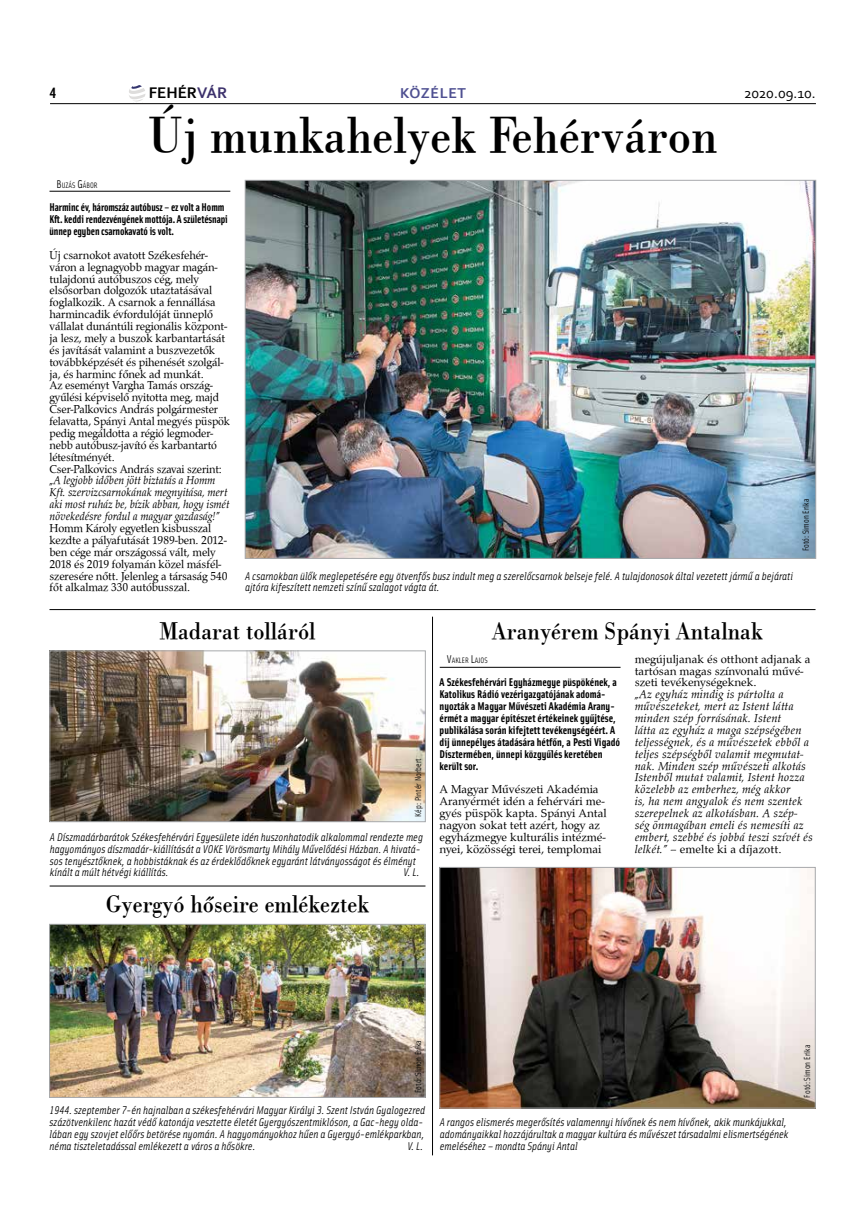
<style>
.page{position:relative;width:851px;height:1205px;background:#fff}
.page>*{position:absolute;margin:0;border:0;box-sizing:border-box;transform-origin:0 0}
.t1{font:52.5px "Bodoni PFL";color:#000;scale:.9 1}
.t2{font:25px "Bodoni PFL";color:#000;scale:.9 1}
.t3{font:700 16.12px "Corbel";color:#000}
.t4{font:15px "Corbel";letter-spacing:-.02em;color:#000}
.t5{font:700 15px "Corbel";letter-spacing:.04em;color:#4e4f91}
.t6{font:700 15px "Solex";color:#000}
.t7{font:11.88px/11.9px "Palladius";letter-spacing:-.01em;color:#000;scale:.96 1}
.t8{font:italic 11.88px/11.9px "Palladius";letter-spacing:.01em;color:#000}
.t9{font:11.88px/11.9px "Palladius";letter-spacing:-.01em;color:#000}
.t10{font:italic 11.88px/11.9px "Palladius";letter-spacing:-.01em;color:#000;scale:.94 1}
.t11{font:italic 11.25px/11.9px "Solex";color:#000}
.t12{font:700 11.25px/11.9px "Solex";color:#000}
.t13{font:700 11.25px/11.9px "Solex";color:#000;scale:.96 1}
.t14{font:8.75px "Solex";color:#000}
.t15{font:7.88px "Solex";color:#000}
.s1{color:#3c316c}
.s2{font-size:11.25px}
.s3{font-style:normal}
</style>
<div class="page">
<hr style="left:50px;top:103px;width:765px;height:1px;background:#000">
<svg style="left:129px;top:85px;width:16px;height:16px"></svg>
<hr style="left:49px;top:191px;width:181px;height:1px;background:#000">
<img style="left:247px;top:182px;width:566px;height:374px">
<hr style="left:439px;top:667px;width:181px;height:1px;background:#000">
<img style="left:441px;top:869px;width:372px;height:237px">
<div style="left:439px;top:867px;width:376px;height:241px;border:1px solid #a7a9ac"></div>
<img style="left:51px;top:926px;width:372px;height:169px">
<div style="left:49px;top:924px;width:376px;height:173px;border:1px solid #a7a9ac"></div>
<img style="left:52px;top:653px;width:371px;height:167px">
<div style="left:50px;top:651px;width:375px;height:171px;border:1px solid #a7a9ac"></div>
<hr style="left:49px;top:609px;width:766px;height:1px;background:#000">
<hr style="left:432px;top:617px;width:1px;height:538px;background:#000">
<hr style="left:50px;top:886px;width:375px;height:1px;background:#000">
<h3 class="t3" style="left:149px;top:82px;width:80px">FEHÉR<span class="s1">VÁR</span></h3>
<h1 class="t1" style="left:148px;top:98px;width:633px">Új munkahelyek Fehérváron</h1>
<h3 class="t6" style="left:50px;top:83px;width:8px">4</h3>
<h3 class="t5" style="left:400px;top:83px;width:67px">Közélet</h3>
<h3 class="t4" style="left:744px;top:84px;width:73px">2020.09.10.</h3>
<p class="t15" style="left:57px;top:180px;width:42px"><span class="s2">B</span> UZÁS <span class="s2">G</span>ÁBOR</p>
<p class="t13" style="left:49px;top:201px;width:187px">Harminc év, háromszáz autóbusz – ez volt a Homm<br>Kft. keddi rendezvényének mottója. A születésnapi ünnep egyben csarnokavató is volt.</p>
<p class="t7" style="left:49px;top:249px;width:190px">Új csarnokot avatott Székesfehér&shy;váron a legnagyobb magyar magán&shy;tulajdonú autóbuszos cég, mely elsősorban dolgozók utaztatásával foglalkozik. A csarnok a fennállása harmincadik évfordulóját ünneplő vállalat dunántúli regionális központ&shy;ja lesz, mely a buszok karbantartását és javítását valamint a buszvezetők továbbképzését és pihenését szolgál&shy;ja, és harminc főnek ad munkát.<br>Az eseményt Vargha Tamás ország&shy;gyűlési képviselő nyitotta meg, majd Cser-Palkovics András polgármester felavatta, Spányi Antal megyés püspök pedig megáldotta a régió legmoder&shy;nebb autóbusz-javító és karbantartó létesítményét.<br>Cser-Palkovics András szavai szerint:</p>
<p class="t10" style="left:49px;top:475px;width:193px">„A legjobb időben jött biztatás a Homm Kft. szervizcsarnokának megnyitása, mert aki most ruház be, bízik abban, hogy ismét növekedésre fordul a magyar gazdaság!”</p>
<p class="t7" style="left:49px;top:522px;width:187px">Homm Károly egyetlen kisbusszal kezdte a pályafutását 1989-ben. 2012- ben cége már országossá vált, mely 2018 és 2019 folyamán közel másfél&shy;szeresére nőtt. Jelenleg a társaság 540 főt alkalmaz 330 autóbusszal.</p>
<p class="t11" style="left:245px;top:569px;width:549px">A csarnokban ülők meglepetésére egy ötvenfős busz indult meg a szerelőcsarnok belseje felé. A tulajdonosok által vezetett jármű a bejárati ajtóra kifeszített nemzeti színű szalagot vágta át.</p>
<p class="t14" style="left:800px;top:551px;width:54px;rotate:-90deg">Fotó: Simon Erika</p>
<h2 class="t2" style="left:159px;top:613px;width:175px">Madarat tolláról</h2>
<h2 class="t2" style="left:492px;top:613px;width:303px">Aranyérem Spányi Antalnak</h2>
<p class="t14" style="left:412px;top:816px;width:60px;rotate:-90deg">Kép: Pintér Norbert</p>
<p class="t11" style="left:50px;top:830px;width:374px">A Díszmadárbarátok Székesfehérvári Egyesülete idén huszonhatodik alkalommal rendezte meg hagyományos díszmadár-kiállítását a VOKE Vörösmarty Mihály Művelődési Házban. A hivatá&shy;sos tenyésztőknek, a hobbistáknak és az érdeklődőknek egyaránt látványosságot és élményt kínált a múlt hétvégi kiállítás.</p>
<p class="t11" style="left:403px;top:866px;width:17px">V. L.</p>
<h2 class="t2" style="left:105px;top:886px;width:295px">Gyergyó hőseire emlékeztek</h2>
<p class="t15" style="left:447px;top:655px;width:42px"><span class="s2">V</span>AKLER <span class="s2">L</span>AJOS</p>
<p class="t12" style="left:439px;top:676px;width:182px">A Székesfehérvári Egyházmegye püspökének, a Katolikus Rádió vezérigazgatójának adomá&shy;nyozták a Magyar Művészeti Akadémia Arany&shy;érmét a magyar építészet értékeinek gyűjtése, publikálása során kifejtett tevékenységéért. A díj ünnepélyes átadására hétfőn, a Pesti Vigadó Dísztermében, ünnepi közgyűlés keretében került sor.</p>
<p class="t9" style="left:439px;top:783px;width:169px">A Magyar Művészeti Akadémia<br>Aranyérmét idén a fehérvári me&shy;gyés püspök kapta. Spányi Antal nagyon sokat tett azért, hogy az egyházmegye kulturális intézmé&shy;nyei, közösségi terei, templomai</p>
<p class="t9" style="left:634px;top:653px;width:177px">megújuljanak és otthont adjanak a tartósan magas színvonalú művé&shy;szeti tevékenységeknek.</p>
<p class="t8" style="left:634px;top:688px;width:179px">„Az egyház mindig is pártolta a művészeteket, mert az Istent látta minden szép forrásának. Istent<br>látta az egyház a maga szépségében teljességnek, és a művészetek ebből a teljes szépségből valamit megmutat&shy;nak. Minden szép művészeti alkotás Istenből mutat valamit, Istent hozza közelebb az emberhez, még akkor<br>is, ha nem angyalok és nem szentek szerepelnek az alkotásban. A szép&shy;ség önmagában emeli és nemesíti az embert, szebbé és jobbá teszi szívét és lelkét.” <span class="s3">– emelte ki a díjazott.</span></p>
<p class="t14" style="left:412px;top:1093px;width:54px;rotate:-90deg">Fotó: Simon Erika</p>
<p class="t11" style="left:50px;top:1103px;width:377px">1944. szeptember 7-én hajnalban a székesfehérvári Magyar Királyi 3. Szent István Gyalogezred százötvenkilenc hazát védő katonája vesztette életét Gyergyószentmiklóson, a Gac-hegy olda&shy;lában egy szovjet előőrs betörése nyomán. A hagyományokhoz hűen a Gyergyó-emlékparkban, néma tiszteletadással emlékezett a város a hősökre.</p>
<p class="t11" style="left:407px;top:1139px;width:17px">V. L.</p>
<p class="t11" style="left:439px;top:1115px;width:350px">A rangos elismerés megerősítés valamennyi hívőnek és nem hívőnek, akik munkájukkal, adományaikkal hozzájárultak a magyar kultúra és művészet társadalmi elismertségének emeléséhez – mondta Spányi Antal</p>
<p class="t14" style="left:801px;top:1097px;width:54px;rotate:-90deg">Fotó: Simon Erika</p>
</div>
